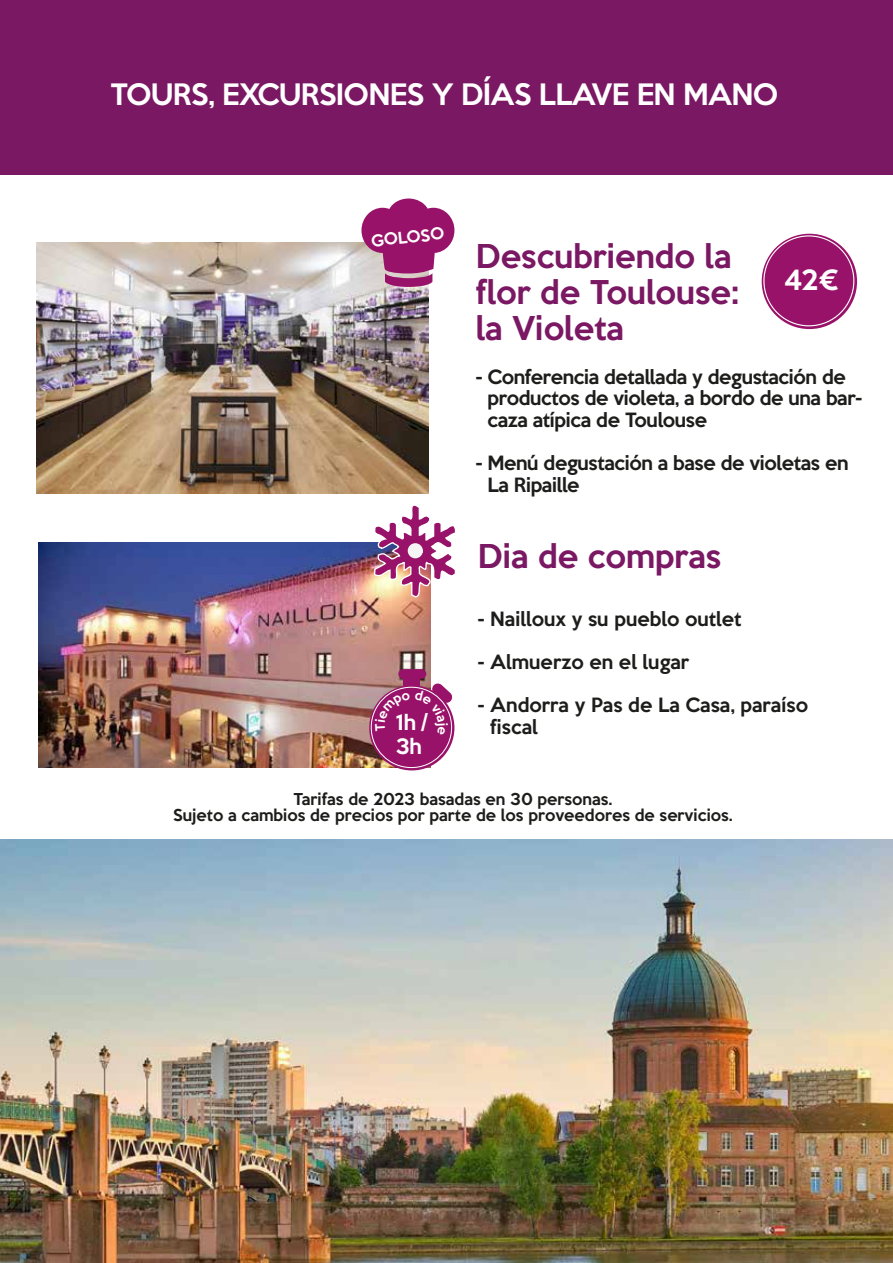
<style>
.page{position:relative;width:893px;height:1263px;background:#fff}
.page>*{position:absolute;margin:0;border:0;box-sizing:border-box;transform-origin:0 0}
.t1{font:500 30px/36px "Keep Calm";color:#7a1863}
.t2{font:500 27px "Keep Calm";letter-spacing:-.02em;color:#fff}
.t3{font:500 25.5px "Keep Calm";color:#fff}
.t4{font:500 19.5px "Keep Calm";color:#fff}
.t5{font:500 18px/21.6px "Keep Calm";letter-spacing:-.02em;color:#1d1d1b}
.t6{font:500 18px "Keep Calm";color:#1d1d1b}
.t7{font:500 15px/16.5px "Keep Calm";color:#1d1d1b;text-align:center}
.t8{font:500 15px "Keep Calm";color:#fff}
</style>
<div class="page">
<div style="left:0;top:0;width:893px;height:174px;background:#7a1863"></div>
<img style="left:36px;top:243px;width:392px;height:250px">
<div style="left:762px;top:234px;width:95px;height:95px;background:#991269;border-radius:50%"></div>
<img style="left:39px;top:542px;width:391px;height:225px">
<svg style="left:373px;top:505px;width:82px;height:93px"></svg>
<div style="left:408px;top:543px;width:15px;height:15px;background:#f5f5f5;border-radius:50%"></div>
<div style="left:404px;top:674px;width:16px;height:18px;background:#991269"></div>
<div style="left:398px;top:669px;width:28px;height:10px;background:#991269;border-radius:5px"></div>
<div style="left:369px;top:685px;width:85px;height:85px;background:#991269;border-radius:50%"></div>
<svg style="left:361px;top:198px;width:93px;height:89px"></svg>
<img style="left:0;top:840px;width:893px;height:423px">
<svg style="left:375px;top:683px;width:78px;height:52px"></svg>
<h2 class="t2" style="left:110px;top:71px;width:669px">TOURS, EXCURSIONES Y DÍAS LLAVE EN MANO</h2>
<p class="t8" style="left:370px;top:228px;width:75px;rotate:-6deg">GOLOSO</p>
<h1 class="t1" style="left:476px;top:236px;width:265px">Descubriendo la flor de Toulouse: la Violeta</h1>
<p class="t5" style="left:487px;top:364px;width:376px;text-indent:-12px">- Conferencia detallada y degustación de productos de violeta, a bordo de una bar&shy;caza atípica de Toulouse</p>
<p class="t5" style="left:487px;top:451px;width:363px;text-indent:-12px">- Menú degustación a base de violetas en<br>La Ripaille</p>
<h3 class="t3" style="left:784px;top:258px;width:56px">42€</h3>
<h1 class="t1" style="left:478px;top:536px;width:245px">Dia de compras</h1>
<p class="t6" style="left:478px;top:603px;width:265px">- Nailloux y su pueblo outlet</p>
<p class="t6" style="left:478px;top:646px;width:213px">- Almuerzo en el lugar</p>
<p class="t6" style="left:478px;top:689px;width:332px">- Andorra y Pas de La Casa, paraíso</p>
<p class="t4" style="left:396px;top:706px;width:33px">1h /</p>
<p class="t5" style="left:490px;top:714px;width:49px">fiscal</p>
<p class="t4" style="left:396px;top:729px;width:28px">3h</p>
<p class="t7" style="left:173px;top:789px;width:561px">Tarifas de 2023 basadas en 30 personas.<br>Sujeto a cambios de precios por parte de los proveedores de servicios.</p>
</div>
